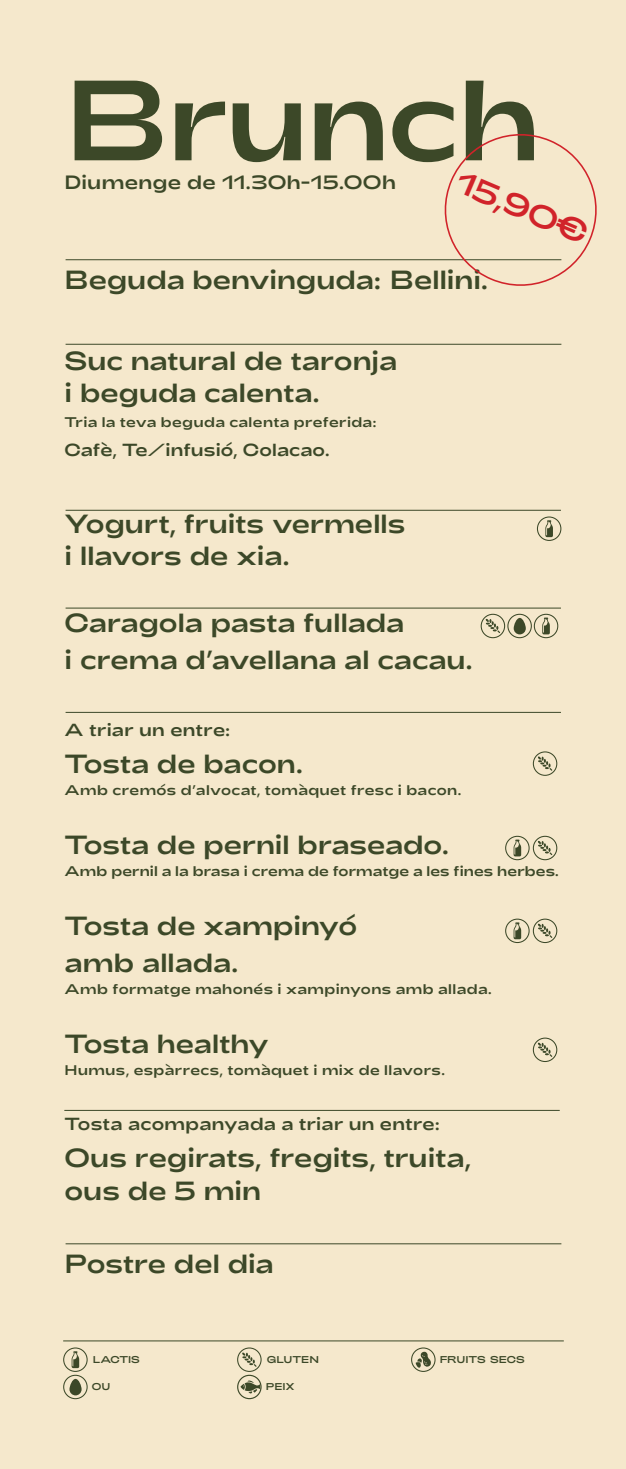
<style>
.page{position:relative;width:626px;height:1469px;background:#fff}
.page>*{position:absolute;margin:0;border:0;box-sizing:border-box;transform-origin:0 0}
.Estilo_de_párrafo_1{font:113.75px "Adieu";letter-spacing:-.01em;color:#3c4828}
.Estilo_de_párrafo_1-2{font:31.5px "Adieu";color:#d1232a}
.Estilo_de_párrafo_1-3{font:26.25px/31.5px "Adieu";color:#3c4828}
.Estilo_de_párrafo_1-4{font:19.25px "Adieu";letter-spacing:.02em;color:#3c4828}
.Estilo_de_párrafo_1-5{font:17.5px "Adieu";letter-spacing:.015em;color:#3c4828}
.Estilo_de_párrafo_1-6{font:14px "Adieu";letter-spacing:.025em;color:#3c4828}
.t1{font:9.97px "Adieu";letter-spacing:-.005em;color:#3c4828}
</style>
<div class="page">
<div style="left:0;top:0;width:625px;height:1468px;background:#f5e8cc"></div>
<hr style="left:65px;top:259px;width:496px;height:1px;background:#3c4828">
<hr style="left:63px;top:1340px;width:500px;height:1px;background:#3c4828">
<svg style="left:72px;top:1351px;width:7px;height:17px"></svg>
<div style="left:63px;top:1347px;width:25px;height:24px;border:1px solid #3c4828;border-radius:50%"></div>
<div style="left:63px;top:1374px;width:25px;height:25px;border:1px solid #3c4828;border-radius:50%"></div>
<svg style="left:69px;top:1378px;width:12px;height:17px"></svg>
<svg style="left:242px;top:1352px;width:14px;height:14px"></svg>
<div style="left:237px;top:1347px;width:24px;height:24px;border:1px solid #3c4828;border-radius:50%"></div>
<svg style="left:240px;top:1380px;width:19px;height:13px"></svg>
<div style="left:237px;top:1374px;width:24px;height:25px;border:1px solid #3c4828;border-radius:50%"></div>
<svg style="left:415px;top:1351px;width:15px;height:16px"></svg>
<div style="left:410px;top:1347px;width:25px;height:24px;border:1px solid #3c4828;border-radius:50%"></div>
<hr style="left:65px;top:344px;width:496px;height:1px;background:#3c4828">
<hr style="left:65px;top:1243px;width:496px;height:1px;background:#3c4828">
<hr style="left:65px;top:510px;width:495px;height:1px;background:#3c4828">
<hr style="left:65px;top:608px;width:495px;height:1px;background:#3c4828">
<svg style="left:545px;top:520px;width:7px;height:17px"></svg>
<div style="left:536px;top:516px;width:25px;height:25px;border:1px solid #3c4828;border-radius:50%"></div>
<svg style="left:513px;top:839px;width:7px;height:17px"></svg>
<div style="left:504px;top:835px;width:25px;height:25px;border:1px solid #3c4828;border-radius:50%"></div>
<svg style="left:513px;top:922px;width:7px;height:17px"></svg>
<div style="left:504px;top:918px;width:25px;height:25px;border:1px solid #3c4828;border-radius:50%"></div>
<hr style="left:65px;top:712px;width:495px;height:1px;background:#3c4828">
<hr style="left:64px;top:1110px;width:495px;height:1px;background:#3c4828">
<svg style="left:542px;top:617px;width:7px;height:17px"></svg>
<div style="left:533px;top:614px;width:24px;height:24px;border:1px solid #3c4828;border-radius:50%"></div>
<div style="left:507px;top:614px;width:24px;height:24px;border:1px solid #3c4828;border-radius:50%"></div>
<div style="left:513px;top:618px;width:12px;height:16px;background:#3c4828;border-radius:6px"></div>
<svg style="left:485px;top:619px;width:14px;height:14px"></svg>
<div style="left:480px;top:614px;width:24px;height:24px;border:1px solid #3c4828;border-radius:50%"></div>
<svg style="left:538px;top:756px;width:13px;height:14px"></svg>
<div style="left:532px;top:751px;width:24px;height:25px;border:1px solid #3c4828;border-radius:50%"></div>
<svg style="left:538px;top:841px;width:13px;height:14px"></svg>
<div style="left:532px;top:835px;width:24px;height:25px;border:1px solid #3c4828;border-radius:50%"></div>
<svg style="left:538px;top:923px;width:13px;height:15px"></svg>
<div style="left:532px;top:918px;width:24px;height:25px;border:1px solid #3c4828;border-radius:50%"></div>
<svg style="left:538px;top:1042px;width:13px;height:15px"></svg>
<div style="left:532px;top:1037px;width:24px;height:25px;border:1px solid #3c4828;border-radius:50%"></div>
<svg style="left:432px;top:134px;width:165px;height:152px"></svg>
<p class="Estilo_de_párrafo_1" style="left:64px;top:54px;width:475px">Brunch</p>
<p class="Estilo_de_párrafo_1-4" style="left:64px;top:171px;width:332px">Diumenge de 11.30h-15.00h</p>
<p class="Estilo_de_párrafo_1-2" style="left:464px;top:163px;width:141px;rotate:23deg">15,90€</p>
<p class="Estilo_de_párrafo_1-3" style="left:64px;top:264px;width:424px">Beguda benvinguda: Bellini.</p>
<p class="Estilo_de_párrafo_1-3" style="left:64px;top:345px;width:333px">Suc natural de taronja i beguda calenta.</p>
<p class="Estilo_de_párrafo_1-6" style="left:64px;top:414px;width:313px">Tria la teva beguda calenta preferida:</p>
<p class="Estilo_de_párrafo_1-5" style="left:64px;top:440px;width:266px">Cafè, Te/infusió, Colacao.</p>
<p class="Estilo_de_párrafo_1-3" style="left:64px;top:508px;width:342px">Yogurt, fruits vermells i llavors de xia.</p>
<p class="Estilo_de_párrafo_1-3" style="left:64px;top:607px;width:340px">Caragola pasta fullada</p>
<p class="Estilo_de_párrafo_1-3" style="left:64px;top:644px;width:409px">i crema d’avellana al cacau.</p>
<p class="Estilo_de_párrafo_1-5" style="left:64px;top:720px;width:168px">A triar un entre:</p>
<p class="Estilo_de_párrafo_1-3" style="left:64px;top:748px;width:239px">Tosta de bacon.</p>
<p class="Estilo_de_párrafo_1-6" style="left:64px;top:781px;width:398px">Amb cremós d’alvocat, tomàquet fresc i bacon.</p>
<p class="Estilo_de_párrafo_1-3" style="left:64px;top:829px;width:385px">Tosta de pernil braseado.</p>
<p class="Estilo_de_párrafo_1-6" style="left:64px;top:863px;width:495px">Amb pernil a la brasa i crema de formatge a les fines herbes.</p>
<p class="Estilo_de_párrafo_1-3" style="left:64px;top:910px;width:294px">Tosta de xampinyó</p>
<p class="Estilo_de_párrafo_1-3" style="left:64px;top:947px;width:175px">amb allada.</p>
<p class="Estilo_de_párrafo_1-6" style="left:64px;top:981px;width:428px">Amb formatge mahonés i xampinyons amb allada.</p>
<p class="Estilo_de_párrafo_1-3" style="left:64px;top:1028px;width:205px">Tosta healthy</p>
<p class="Estilo_de_párrafo_1-6" style="left:64px;top:1062px;width:381px">Humus, espàrrecs, tomàquet i mix de llavors.</p>
<p class="Estilo_de_párrafo_1-5" style="left:64px;top:1113px;width:377px">Tosta acompanyada a triar un entre:</p>
<p class="Estilo_de_párrafo_1-3" style="left:64px;top:1141px;width:407px">Ous regirats, fregits, truita,</p>
<p class="Estilo_de_párrafo_1-3" style="left:64px;top:1174px;width:198px">ous de 5 min</p>
<p class="Estilo_de_párrafo_1-3" style="left:64px;top:1247px;width:210px">Postre del dia</p>
<p class="t1" style="left:93px;top:1353px;width:48px">LACTIS</p>
<p class="t1" style="left:92px;top:1381px;width:20px">OU</p>
<p class="t1" style="left:267px;top:1353px;width:54px">GLUTEN</p>
<p class="t1" style="left:265px;top:1381px;width:30px">PEIX</p>
<p class="t1" style="left:439px;top:1353px;width:86px">FRUITS SECS</p>
</div>
